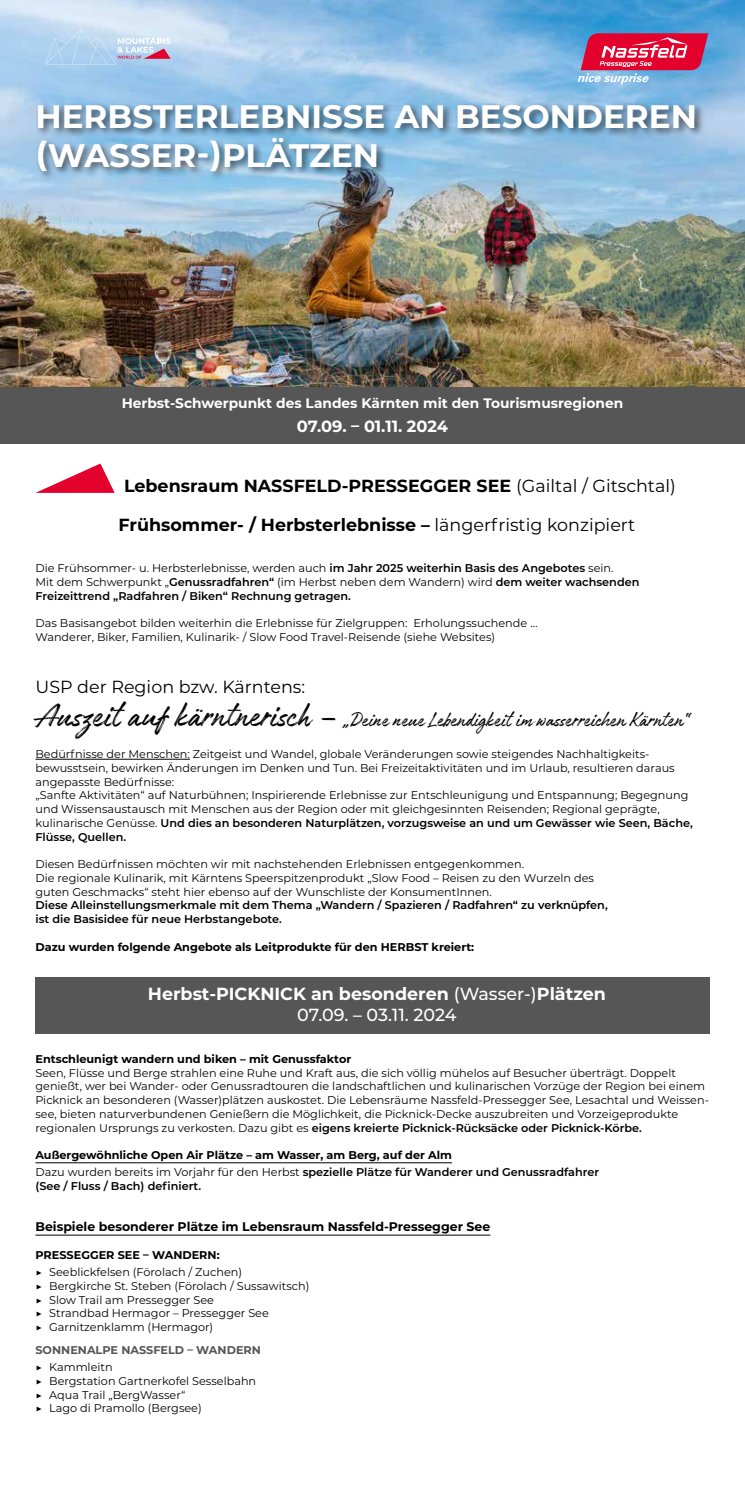
<style>
.page{position:relative;width:745px;height:1489px;background:#fff}
.page>*{position:absolute;margin:0;border:0;box-sizing:border-box;transform-origin:0 0}
.t1{font:700 32.5px/39px "Montserrat";color:#fff}
.t2{font:22.5px "Authenia Textured";color:#000}
.t3{font:700 17.5px "Montserrat";color:#000}
.t4{font:700 17.5px/21px "Montserrat";color:#fff;text-align:center}
.t5{font:17.5px "Montserrat";color:#000}
.t6{font:700 16.25px "Montserrat";letter-spacing:-.005em;color:#fff}
.t7{font:700 13.75px "Montserrat";color:#fff}
.t8{font:700 12.5px "Montserrat";color:#000}
.t9{font:11.25px/13.8px "Montserrat";color:#000}
.t10{font:600 11.25px/13.8px "Montserrat";color:#000}
.t11{font:700 11.25px/17.2px "Montserrat";color:#000}
.t12{font:700 11.25px "Montserrat";color:#565656}
.s1{font-weight:400}
.s2{font-size:37.5px}
.s3{font-weight:600}
.s4{font-weight:500}
</style>
<div class="page">
<img style="left:0;top:0;width:744px;height:388px">
<svg style="left:45px;top:29px;width:125px;height:36px;background:#bed0e9"></svg>
<svg style="left:577px;top:33px;width:130px;height:51px;background:#c35a80"></svg>
<div style="left:35px;top:101px;width:669px;height:80px;background:#000;opacity:.6"></div>
<div style="left:0;top:388px;width:744px;height:56px;background:#565656"></div>
<div style="left:35px;top:977px;width:674px;height:57px;background:#565656"></div>
<svg style="left:35px;top:463px;width:80px;height:30px"></svg>
<hr style="left:35px;top:759px;width:155px;height:1px;background:#000">
<hr style="left:35px;top:1162px;width:416px;height:1px;background:#000">
<hr style="left:35px;top:1234px;width:455px;height:1px;background:#000">
<h1 class="t1" style="left:35px;top:95px;width:662px">HERBSTERLEBNISSE AN BESONDEREN (WASSER-)PLÄTZEN</h1>
<p class="t7" style="left:122px;top:393px;width:502px">Herbst-Schwerpunkt des Landes Kärnten mit den Tourismusregionen</p>
<h3 class="t6" style="left:297px;top:415px;width:153px">07.09. – 01.11. 2024</h3>
<h3 class="t3" style="left:124px;top:473px;width:553px">Lebensraum NASSFELD-PRESSEGGER SEE <span class="s1">(Gailtal / Gitschtal)</span></h3>
<h3 class="t3" style="left:118px;top:512px;width:518px">Frühsommer- / Herbsterlebnisse – <span class="s1">längerfristig konzipiert</span></h3>
<p class="t10" style="left:35px;top:561px;width:605px"><span class="s1">Die Frühsommer- u. Herbsterlebnisse, werden auch</span> im Jahr 2025 weiterhin Basis des Angebotes <span class="s1">sein.<br>Mit dem Schwerpunkt „</span>Genussradfahren“ <span class="s1">(im Herbst neben dem Wandern) wird</span> dem weiter wachsenden<br>Freizeittrend „Radfahren / Biken“ Rechnung getragen.</p>
<p class="t9" style="left:35px;top:616px;width:503px">Das Basisangebot bilden weiterhin die Erlebnisse für Zielgruppen: Erholungssuchende …<br>Wanderer, Biker, Familien, Kulinarik- / Slow Food Travel-Reisende (siehe Websites)</p>
<h3 class="t5" style="left:35px;top:675px;width:271px">USP der Region bzw. Kärntens:</h3>
<h2 class="t2" style="left:35px;top:708px;width:654px"><span class="s2">Auszeit auf kärntnerisch –</span> „Deine neue Lebendigkeit im wasserreichen Kärnten“</h2>
<p class="t9" style="left:35px;top:746px;width:658px">Bedürfnisse der Menschen: Zeitgeist und Wandel, globale Veränderungen sowie steigendes Nachhaltigkeits&shy;bewusstsein, bewirken Änderungen im Denken und Tun. Bei Freizeitaktivitäten und im Urlaub, resultieren daraus angepasste Bedürfnisse:<br>„Sanfte Aktivitäten“ auf Naturbühnen; Inspirierende Erlebnisse zur Entschleunigung und Entspannung; Begegnung und Wissensaustausch mit Menschen aus der Region oder mit gleichgesinnten Reisenden; Regional geprägte, kulinarische Genüsse. <span class="s3">Und dies an besonderen Naturplätzen, vorzugsweise an und um Gewässer wie Seen, Bäche, Flüsse, Quellen.</span></p>
<p class="t9" style="left:35px;top:856px;width:559px">Diesen Bedürfnissen möchten wir mit nachstehenden Erlebnissen entgegenkommen.<br>Die regionale Kulinarik, mit Kärntens Speerspitzenprodukt „Slow Food – Reisen zu den Wurzeln des guten Geschmacks“ steht hier ebenso auf der Wunschliste der KonsumentInnen.</p>
<p class="t10" style="left:35px;top:898px;width:573px">Diese Alleinstellungsmerkmale mit dem Thema „Wandern / Spazieren / Radfahren“ zu verknüpfen, ist die Basisidee für neue Herbstangebote.</p>
<p class="t11" style="left:35px;top:937px;width:440px">Dazu wurden folgende Angebote als Leitprodukte für den HERBST kreiert:</p>
<h3 class="t4" style="left:148px;top:982px;width:459px">Herbst-PICKNICK an besonderen <span class="s4">(Wasser-)</span>Plätzen<br><span class="s4">07.09. – 03.11. 2024</span></h3>
<p class="t11" style="left:35px;top:1049px;width:317px">Entschleunigt wandern und biken – mit Genussfaktor</p>
<p class="t9" style="left:35px;top:1065px;width:674px">Seen, Flüsse und Berge strahlen eine Ruhe und Kraft aus, die sich völlig mühelos auf Besucher überträgt. Doppelt genießt, wer bei Wander- oder Genussradtouren die landschaftlichen und kulinarischen Vorzüge der Region bei einem Picknick an besonderen (Wasser)plätzen auskostet. Die Lebensräume Nassfeld-Pressegger See, Lesachtal und Weissen&shy;see, bieten naturverbundenen Genießern die Möglichkeit, die Picknick-Decke auszubreiten und Vorzeigeprodukte regionalen Ursprungs zu verkosten. Dazu gibt es <span class="s3">eigens kreierte Picknick-Rücksäcke oder Picknick-Körbe.</span></p>
<p class="t11" style="left:35px;top:1145px;width:564px">Außergewöhnliche Open Air Plätze – am Wasser, am Berg, auf der Alm<br><span class="s1">Dazu wurden bereits im Vorjahr für den Herbst</span> <span class="s3">spezielle Plätze für Wanderer und Genussradfahrer</span></p>
<p class="t10" style="left:35px;top:1178px;width:167px">(See / Fluss / Bach) definiert.</p>
<p class="t8" style="left:35px;top:1217px;width:456px">Beispiele besonderer Plätze im Lebensraum Nassfeld-Pressegger See</p>
<p class="t11" style="left:35px;top:1245px;width:185px">PRESSEGGER SEE – WANDERN:</p>
<p class="t9" style="left:35px;top:1264px;width:275px">▶ Seeblickfelsen (Förolach / Zuchen)<br>▶ Bergkirche St. Steben (Förolach / Sussawitsch) ▶ Slow Trail am Pressegger See<br>▶ Strandbad Hermagor – Pressegger See<br>▶ Garnitzenklamm (Hermagor)</p>
<p class="t12" style="left:35px;top:1341px;width:227px">SONNENALPE NASSFELD – WANDERN</p>
<p class="t9" style="left:35px;top:1359px;width:222px">▶ Kammleitn<br>▶ Bergstation Gartnerkofel Sesselbahn ▶ Aqua Trail „BergWasser“<br>▶ Lago di Pramollo (Bergsee)</p>
</div>
